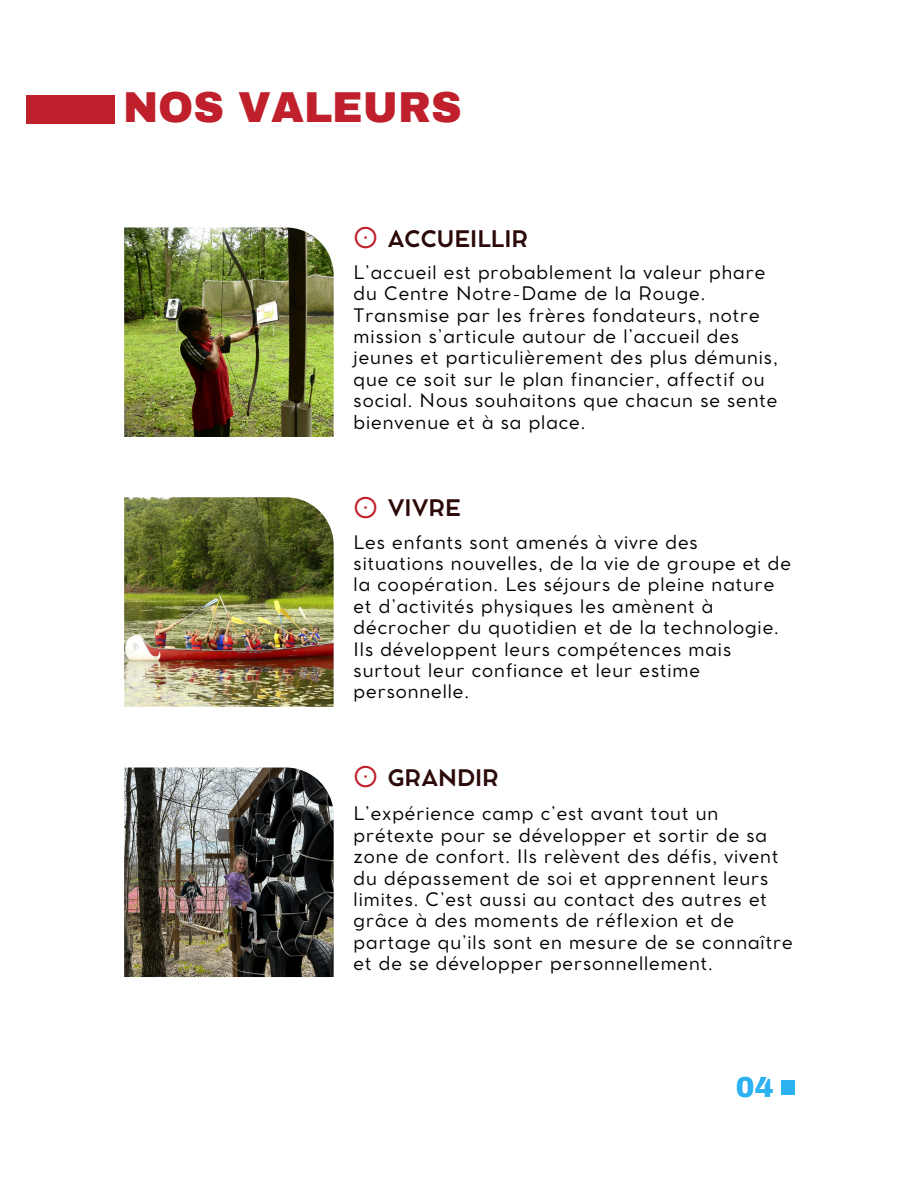
<style>
.page{position:relative;width:918px;height:1188px;background:#fff}
.page>*{position:absolute;margin:0;border:0;box-sizing:border-box;transform-origin:0 0}
.t1{font:900 42.3px "Archivo";color:#bf202b}
.t2{font:28.2px "Cocomat Pro";color:#bf202b}
.t3{font:900 28.2px "Archivo";color:#2cb1f1}
.t4{font:700 22.5px "Cocomat Pro";color:#2b0a09}
.t5{font:18.45px/21.3px "Cocomat Pro";letter-spacing:.05em;color:#000}
</style>
<div class="page">
<div style="left:26px;top:95px;width:88px;height:29px;background:#bf202b"></div>
<div style="left:781px;top:1081px;width:14px;height:14px;background:#2cb1f1"></div>
<img style="left:124px;top:227px;width:210px;height:210px">
<img style="left:124px;top:497px;width:210px;height:210px">
<img style="left:124px;top:768px;width:210px;height:209px">
<p class="t1" style="left:123px;top:85px;width:340px">NOS VALEURS</p>
<p class="t2" style="left:354px;top:227px;width:26px">0</p>
<p class="t4" style="left:388px;top:230px;width:142px">ACCUEILLIR</p>
<p class="t5" style="left:354px;top:263px;width:426px">L’accueil est probablement la valeur phare du Centre Notre-Dame de la Rouge.<br>Transmise par les frères fondateurs, notre mission s’articule autour de l’accueil des jeunes et particulièrement des plus démunis, que ce soit sur le plan financier, affectif ou social. Nous souhaitons que chacun se sente bienvenue et à sa place.</p>
<p class="t2" style="left:354px;top:497px;width:26px">0</p>
<p class="t4" style="left:388px;top:500px;width:75px">VIVRE</p>
<p class="t5" style="left:354px;top:533px;width:439px">Les enfants sont amenés à vivre des situations nouvelles, de la vie de groupe et de la coopération. Les séjours de pleine nature et d’activités physiques les amènent à décrocher du quotidien et de la technologie.<br>Ils développent leurs compétences mais surtout leur confiance et leur estime personnelle.</p>
<p class="t2" style="left:354px;top:766px;width:26px">0</p>
<p class="t4" style="left:388px;top:769px;width:113px">GRANDIR</p>
<p class="t5" style="left:354px;top:805px;width:440px">L’expérience camp c’est avant tout un prétexte pour se développer et sortir de sa zone de confort. Ils relèvent des défis, vivent du dépassement de soi et apprennent leurs limites. C’est aussi au contact des autres et grâce à des moments de réflexion et de partage qu’ils sont en mesure de se connaître et de se développer personnellement.</p>
<p class="t3" style="left:736px;top:1072px;width:39px">04</p>
</div>
